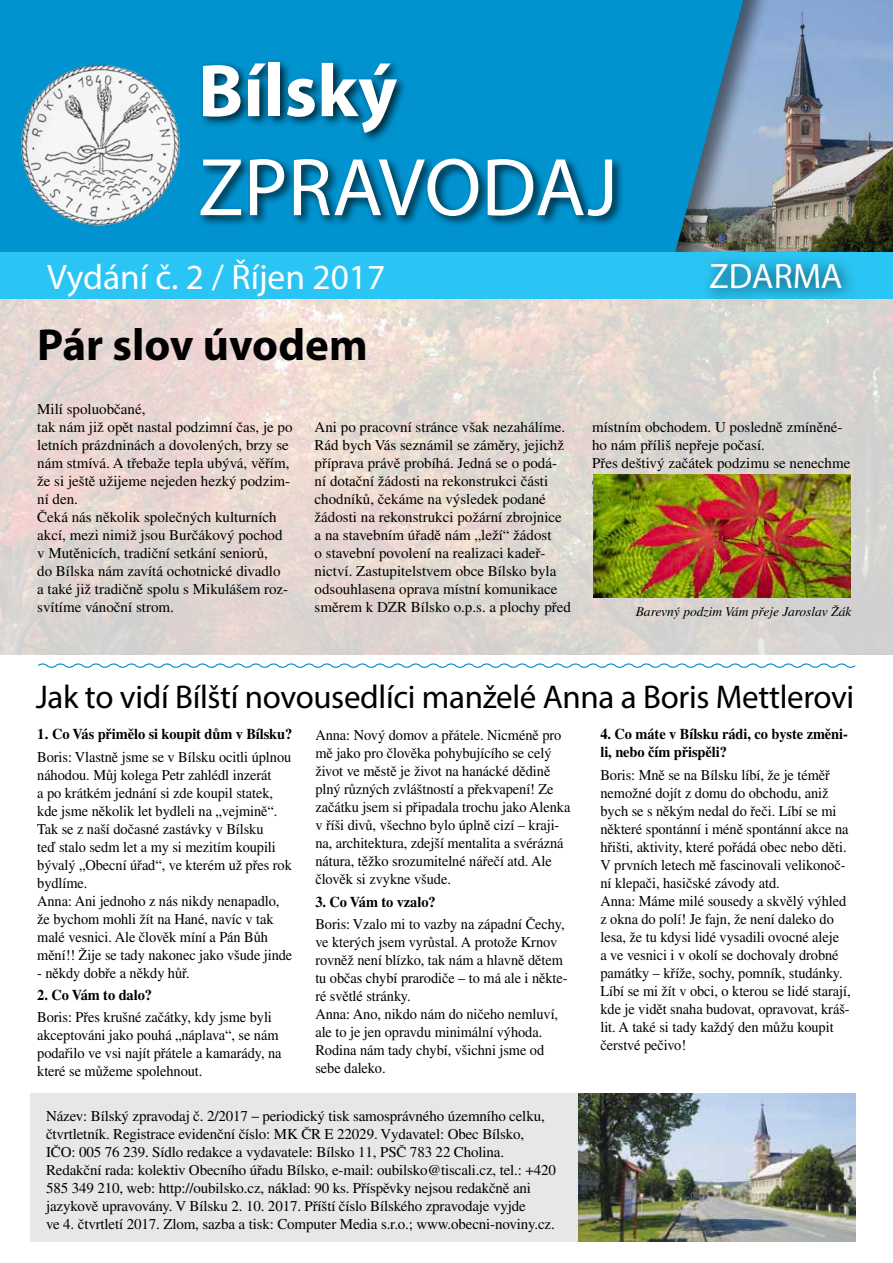
<style>
.page{position:relative;width:893px;height:1263px;background:#fff}
.page>*{position:absolute;margin:0;border:0;box-sizing:border-box;transform-origin:0 0}
.t1{font:82.5px "Myriad Pro";color:#fff}
.t2{font:700 75px "Myriad Pro";color:#fff}
.t3{font:700 45px "Myriad Pro";color:#000}
.t4{font:35.4px "Myriad Pro";color:#fff}
.t5{font:33px "Myriad Pro";letter-spacing:-.01em;color:#000}
.t6{font:15px/18px "Times CE";letter-spacing:-.005em;color:#000;scale:.96 1}
.t7{font:15px/18px "Times CE";letter-spacing:-.005em;color:#000}
.t8{font:700 15px/18px "Times CE";letter-spacing:-.005em;color:#000;scale:.96 1}
.t9{font:700 15px "Times CE";letter-spacing:-.005em;color:#000}
.t10{font:italic 13.5px "Times CE";color:#000}
.s1{font-family:"Palatino CE"}
</style>
<div class="page">
<svg style="left:0;top:0;width:873px;height:252px;background:#2c92bf"></svg>
<img style="left:0;top:299px;width:893px;height:356px">
<div style="left:30px;top:1093px;width:549px;height:149px;background:#e6e7e8"></div>
<div style="left:197px;top:59px;width:427px;height:169px;background:#000;opacity:.75"></div>
<div style="left:0;top:252px;width:893px;height:47px;background:#2ac5f4"></div>
<div style="left:700px;top:253px;width:158px;height:52px;background:#000;opacity:.75"></div>
<img style="left:21px;top:64px;width:158px;height:161px">
<svg style="left:38px;top:663px;width:818px;height:5px"></svg>
<img style="left:579px;top:1093px;width:276px;height:149px">
<img style="left:593px;top:474px;width:257px;height:123px">
<h2 class="t2" style="left:198px;top:42px;width:201px">Bílský</h2>
<h1 class="t1" style="left:198px;top:137px;width:421px">ZPRAVODAJ</h1>
<h3 class="t4" style="left:47px;top:255px;width:340px">Vydání č. 2 / Říjen 2017</h3>
<h3 class="t4" style="left:709px;top:255px;width:135px">ZDARMA</h3>
<h3 class="t3" style="left:37px;top:316px;width:332px">Pár slov úvodem</h3>
<p class="t7" style="left:37px;top:400px;width:257px">Milí spoluobčané,<br>tak nám již opět nastal podzimní čas, je po letních prázdninách a dovolených, brzy se nám stmívá. A třebaže tepla ubývá, věřím, že si ještě užijeme nejeden hezký podzim&shy;ní den.<br>Čeká nás několik společných kulturních akcí, mezi nimiž jsou Burčákový pochod v Mutěnicích, tradiční setkání seniorů,<br>do Bílska nám zavítá ochotnické divadlo<br>a také již tradičně spolu s Mikulášem roz&shy;svítíme vánoční strom.</p>
<p class="t7" style="left:315px;top:418px;width:258px">Ani po pracovní stránce však nezahálíme.<br>Rád bych Vás seznámil se záměry, jejichž příprava právě probíhá. Jedná se o podá&shy;ní dotační žádosti na rekonstrukci části chodníků, čekáme na výsledek podané žádosti na rekonstrukci požární zbrojnice a na stavebním úřadě nám „leží“ žádost<br>o stavební povolení na realizaci kadeř&shy;nictví. Zastupitelstvem obce Bílsko byla odsouhlasena oprava místní komunikace směrem k DZR Bílsko o.p.s. a plochy před</p>
<p class="t7" style="left:592px;top:418px;width:260px">místním obchodem. U posledně zmíněné&shy;ho nám příliš nepřeje počasí.<br>Přes deštivý začátek podzimu se nenechme</p>
<p class="t10" style="left:636px;top:603px;width:217px">Barevný podzim Vám přeje Jaroslav Žák</p>
<h3 class="t5" style="left:36px;top:676px;width:820px">Jak to vidí Bílští novousedlíci manželé Anna a Boris Mettlerovi</h3>
<p class="t9" style="left:37px;top:725px;width:257px">1. Co Vás přimělo si koupit dům v Bílsku?</p>
<p class="t6" style="left:37px;top:747px;width:267px">Boris: Vlastně jsme se v Bílsku ocitli úplnou náhodou. Můj kolega Petr zahlédl inzerát<br>a po krátkém jednání si zde koupil statek, kde jsme několik let bydleli na „vejmině“.<br>Tak se z naší dočasné zastávky v Bílsku<br>teď stalo sedm let a my si mezitím koupili bývalý „Obecní úřad“, ve kterém už přes rok bydlíme.<br>Anna: Ani jednoho z nás nikdy nenapadlo, že bychom mohli žít na Hané, navíc v tak malé vesnici. Ale člověk míní a Pán Bůh mění!! Žije se tady nakonec jako všude jinde</p>
<p class="t6" style="left:37px;top:963px;width:160px">- někdy dobře a někdy hůř.</p>
<p class="t8" style="left:37px;top:985px;width:121px">2. Co Vám to dalo?</p>
<p class="t6" style="left:37px;top:1008px;width:256px">Boris: Přes krušné začátky, kdy jsme byli akceptováni jako pouhá „náplava“, se nám podařilo ve vsi najít přátele a kamarády, na které se můžeme spolehnout.</p>
<p class="t6" style="left:315px;top:726px;width:267px">Anna: Nový domov a přátele. Nicméně pro mě jako pro člověka pohybujícího se celý život ve městě je život na hanácké dědině plný různých zvláštností a překvapení! Ze začátku jsem si připadala trochu jako Alenka v říši divů, všechno bylo úplně cizí – kraji&shy;na, architektura, zdejší mentalita a svérázná nátura, těžko srozumitelné nářečí atd. Ale člověk si zvykne všude.</p>
<p class="t8" style="left:315px;top:892px;width:127px">3. Co Vám to vzalo?</p>
<p class="t6" style="left:315px;top:915px;width:264px">Boris: Vzalo mi to vazby na západní Čechy, ve kterých jsem vyrůstal. A protože Krnov rovněž není blízko, tak nám a hlavně dětem tu občas chybí prarodiče – to má ale i někte&shy;ré světlé stránky.<br>Anna: Ano, nikdo nám do ničeho nemluví, ale to je jen opravdu minimální výhoda.<br>Rodina nám tady chybí, všichni jsme od sebe daleko.</p>
<p class="t7" style="left:46px;top:1107px;width:511px">Název: Bílský zpravodaj č. 2/2017 <span class="s1">–</span> periodický tisk samosprávného územního celku, čtvrtletník. Registrace evidenční číslo: MK ČR E 22029. Vydavatel: Obec Bílsko, IČO: 005 76 239. Sídlo redakce a vydavatele: Bílsko 11, PSČ 783 22 Cholina.<br>Redakční rada: kolektiv Obecního úřadu Bílsko, e-mail: oubilsko@tiscali.cz, tel.: +420<br>585 349 210, web: http://oubilsko.cz, náklad: 90 ks. Příspěvky nejsou redakčně ani jazykově upravovány. V Bílsku 2. 10. 2017. Příští číslo Bílského zpravodaje vyjde<br>ve 4. čtvrtletí 2017. Zlom, sazba a tisk: Computer Media s.r.o.; www.obecni-noviny.cz.</p>
<p class="t8" style="left:600px;top:725px;width:259px">4. Co máte v Bílsku rádi, co byste změni&shy;li, nebo čím přispěli?</p>
<p class="t6" style="left:600px;top:765px;width:262px">Boris: Mně se na Bílsku líbí, že je téměř nemožné dojít z domu do obchodu, aniž bych se s někým nedal do řeči. Líbí se mi některé spontánní i méně spontánní akce na hřišti, aktivity, které pořádá obec nebo děti.<br>V prvních letech mě fascinovali velikonoč&shy;ní klepači, hasičské závody atd.<br>Anna: Máme milé sousedy a skvělý výhled z okna do polí! Je fajn, že není daleko do lesa, že tu kdysi lidé vysadili ovocné aleje<br>a ve vesnici i v okolí se dochovaly drobné památky – kříže, sochy, pomník, studánky.<br>Líbí se mi žít v obci, o kterou se lidé starají, kde je vidět snaha budovat, opravovat, kráš&shy;lit. A také si tady každý den můžu koupit čerstvé pečivo!</p>
</div>
